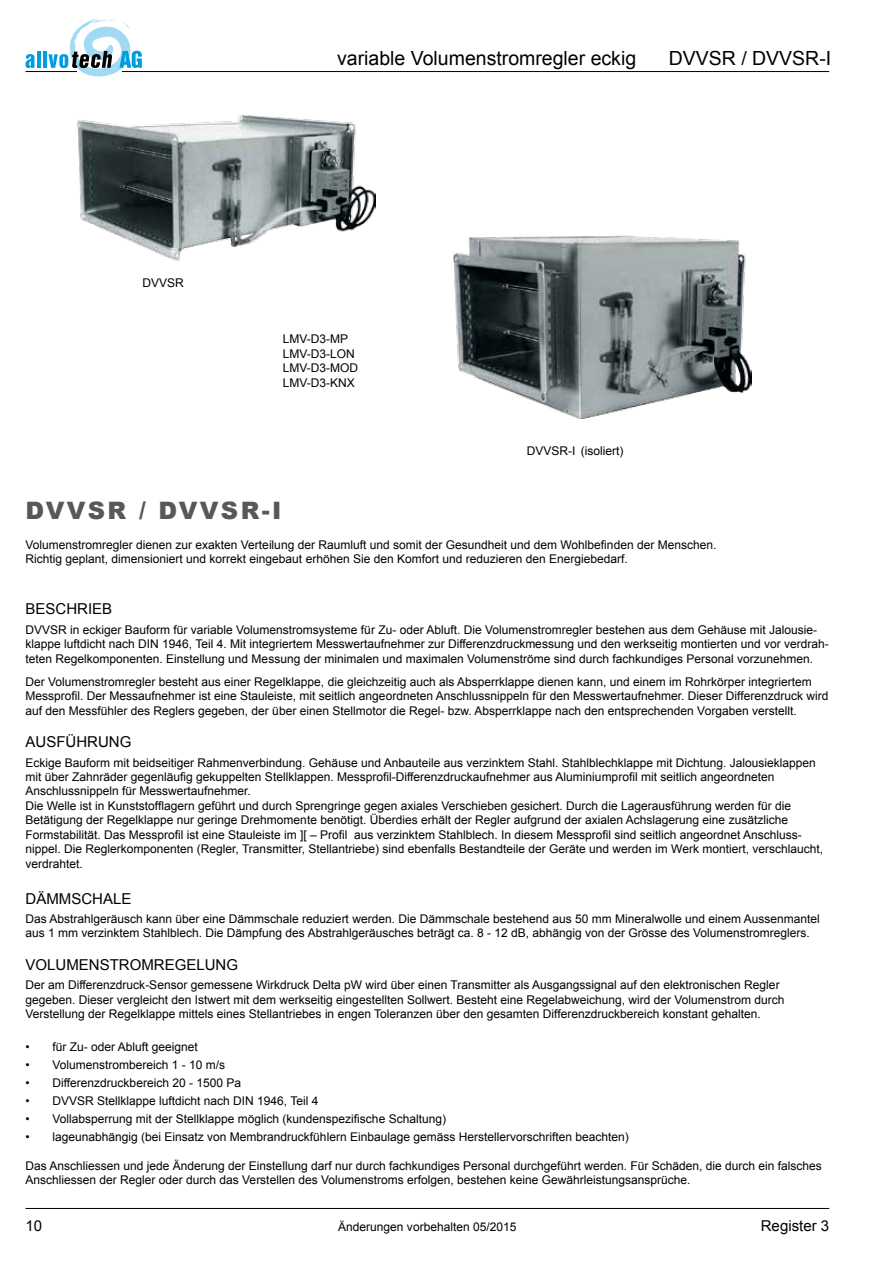
<style>
.page{position:relative;width:893px;height:1263px;background:#fff}
.page>*{position:absolute;margin:0;border:0;box-sizing:border-box;transform-origin:0 0}
.t1{font:900 24px "Arial";letter-spacing:.1em;color:#58585a}
.t2{font:19.5px "Arial";color:#000}
.t3{font:15px "Arial";color:#000}
.t4{font:12px/14.4px "Arial";color:#000}
</style>
<div class="page">
<hr style="left:26px;top:1208px;width:803px;height:1px;background:#000">
<svg style="left:26px;top:54px;width:8px;height:14px"></svg>
<hr style="left:37px;top:51px;width:4px;height:17px;background:#009ee0">
<hr style="left:43px;top:51px;width:4px;height:17px;background:#009ee0">
<svg style="left:48px;top:19px;width:94px;height:58px"></svg>
<hr style="left:122px;top:71px;width:707px;height:1px;background:#000">
<hr style="left:26px;top:71px;width:51px;height:1px;background:#000">
<img style="left:454px;top:235px;width:298px;height:184px">
<img style="left:78px;top:115px;width:297px;height:145px">
<p class="t4" style="left:142px;top:276px;width:43px">DVVSR</p>
<h2 class="t2" style="left:337px;top:46px;width:301px">variable Volumenstromregler eckig</h2>
<h2 class="t2" style="left:669px;top:46px;width:164px">DVVSR / DVVSR-I</h2>
<p class="t4" style="left:283px;top:332px;width:77px">LMV-D3-MP<br>LMV-D3-LON<br>LMV-D3-MOD<br>LMV-D3-KNX</p>
<p class="t4" style="left:527px;top:444px;width:98px">DVVSR-I (isoliert)</p>
<h1 class="t1" style="left:26px;top:493px;width:257px">DVVSR / DVVSR-I</h1>
<p class="t4" style="left:26px;top:537px;width:692px">Volumenstromregler dienen zur exakten Verteilung der Raumluft und somit der Gesundheit und dem Wohlbefinden der Menschen.<br>Richtig geplant, dimensioniert und korrekt eingebaut erhöhen Sie den Komfort und reduzieren den Energiebedarf.</p>
<p class="t3" style="left:26px;top:599px;width:88px">BESCHRIEB</p>
<p class="t4" style="left:26px;top:622px;width:805px">DVVSR in eckiger Bauform für variable Volumenstromsysteme für Zu- oder Abluft. Die Volumenstromregler bestehen aus dem Gehäuse mit Jalousie&shy;klappe luftdicht nach DIN 1946, Teil 4. Mit integriertem Messwertaufnehmer zur Differenzdruckmessung und den werkseitig montierten und vor verdrah&shy;teten Regelkomponenten. Einstellung und Messung der minimalen und maximalen Volumenströme sind durch fachkundiges Personal vorzunehmen.</p>
<p class="t4" style="left:26px;top:675px;width:804px">Der Volumenstromregler besteht aus einer Regelklappe, die gleichzeitig auch als Absperrklappe dienen kann, und einem im Rohrkörper integriertem<br>Messprofil. Der Messaufnehmer ist eine Stauleiste, mit seitlich angeordneten Anschlussnippeln für den Messwertaufnehmer. Dieser Differenzdruck wird auf den Messfühler des Reglers gegeben, der über einen Stellmotor die Regel- bzw. Absperrklappe nach den entsprechenden Vorgaben verstellt.</p>
<p class="t3" style="left:26px;top:732px;width:107px">AUSFÜHRUNG</p>
<p class="t4" style="left:26px;top:755px;width:799px">Eckige Bauform mit beidseitiger Rahmenverbindung. Gehäuse und Anbauteile aus verzinktem Stahl. Stahlblechklappe mit Dichtung. Jalousieklappen mit über Zahnräder gegenläufig gekuppelten Stellklappen. Messprofil-Differenzdruckaufnehmer aus Aluminiumprofil mit seitlich angeordneten Anschlussnippeln für Messwertaufnehmer.<br>Die Welle ist in Kunststofflagern geführt und durch Sprengringe gegen axiales Verschieben gesichert. Durch die Lagerausführung werden für die Betätigung der Regelklappe nur geringe Drehmomente benötigt. Überdies erhält der Regler aufgrund der axialen Achslagerung eine zusätzliche Formstabilität. Das Messprofil ist eine Stauleiste im ][ – Profil aus verzinktem Stahlblech. In diesem Messprofil sind seitlich angeordnet Anschluss&shy;nippel. Die Reglerkomponenten (Regler, Transmitter, Stellantriebe) sind ebenfalls Bestandteile der Geräte und werden im Werk montiert, verschlaucht, verdrahtet.</p>
<p class="t3" style="left:26px;top:888px;width:107px">DÄMMSCHALE</p>
<p class="t4" style="left:26px;top:912px;width:796px">Das Abstrahlgeräusch kann über eine Dämmschale reduziert werden. Die Dämmschale bestehend aus 50 mm Mineralwolle und einem Aussenmantel aus 1 mm verzinktem Stahlblech. Die Dämpfung des Abstrahlgeräusches beträgt ca. 8 - 12 dB, abhängig von der Grösse des Volumenstromreglers.</p>
<p class="t3" style="left:26px;top:955px;width:214px">VOLUMENSTROMREGELUNG</p>
<p class="t4" style="left:26px;top:978px;width:761px">Der am Differenzdruck-Sensor gemessene Wirkdruck Delta pW wird über einen Transmitter als Ausgangssignal auf den elektronischen Regler gegeben. Dieser vergleicht den Istwert mit dem werkseitig eingestellten Sollwert. Besteht eine Regelabweichung, wird der Volumenstrom durch<br>Verstellung der Regelklappe mittels eines Stellantriebes in engen Toleranzen über den gesamten Differenzdruckbereich konstant gehalten.</p>
<p class="t4" style="left:26px;top:1039px;width:174px">• für Zu- oder Abluft geeignet</p>
<p class="t4" style="left:26px;top:1057px;width:201px">• Volumenstrombereich 1 - 10 m/s</p>
<p class="t4" style="left:26px;top:1075px;width:217px">• Differenzdruckbereich 20 - 1500 Pa</p>
<p class="t4" style="left:26px;top:1093px;width:294px">• DVVSR Stellklappe luftdicht nach DIN 1946, Teil 4</p>
<p class="t4" style="left:26px;top:1112px;width:422px">• Vollabsperrung mit der Stellklappe möglich (kundenspezifische Schaltung)</p>
<p class="t4" style="left:26px;top:1130px;width:605px">• lageunabhängig (bei Einsatz von Membrandruckfühlern Einbaulage gemäss Herstellervorschriften beachten)</p>
<p class="t4" style="left:26px;top:1158px;width:798px">Das Anschliessen und jede Änderung der Einstellung darf nur durch fachkundiges Personal durchgeführt werden. Für Schäden, die durch ein falsches<br>Anschliessen der Regler oder durch das Verstellen des Volumenstroms erfolgen, bestehen keine Gewährleistungsansprüche.</p>
<p class="t3" style="left:26px;top:1216px;width:18px">10</p>
<p class="t4" style="left:338px;top:1220px;width:180px">Änderungen vorbehalten 05/2015</p>
<p class="t3" style="left:761px;top:1216px;width:70px">Register 3</p>
</div>
